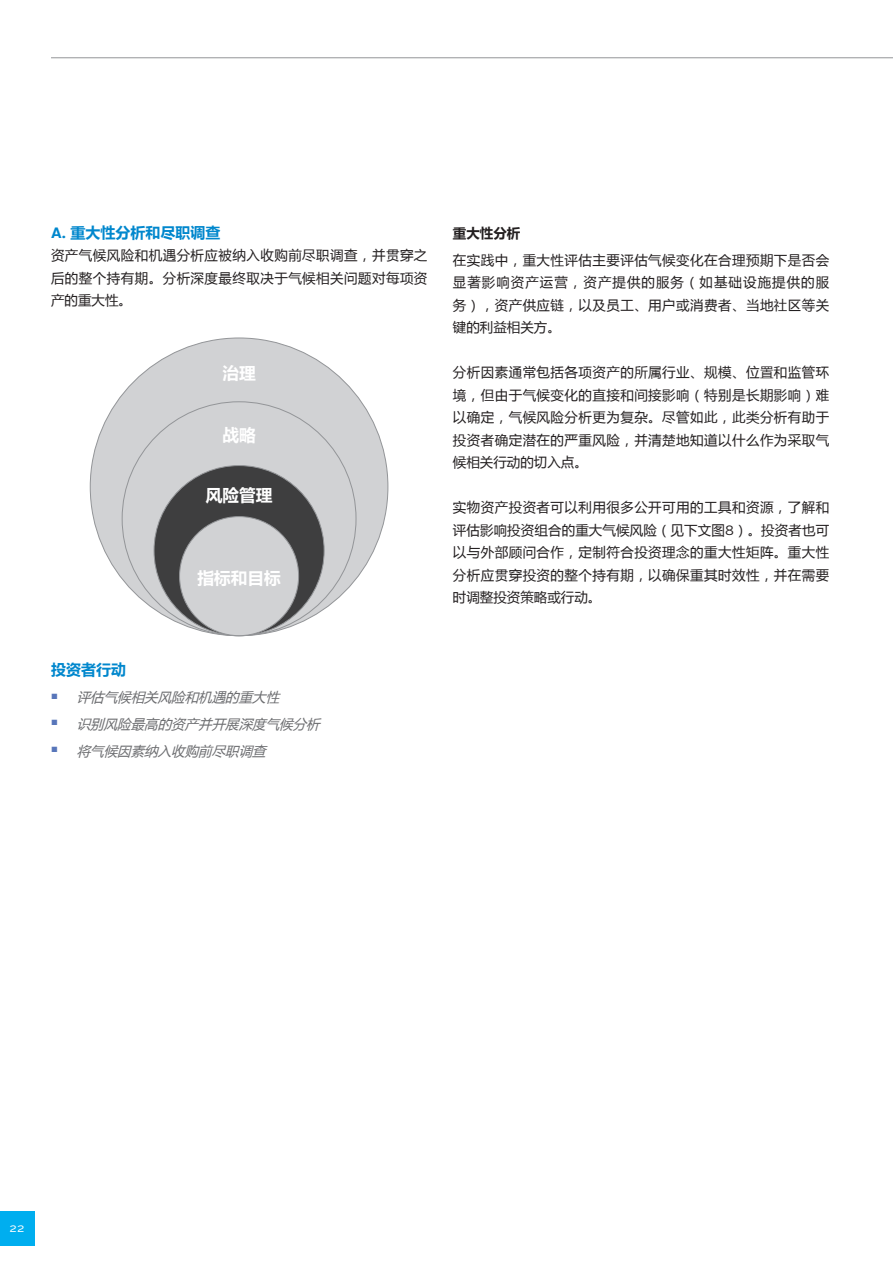
<style>
.page{position:relative;width:893px;height:1263px;background:#fff}
.page>*{position:absolute;margin:0;border:0;box-sizing:border-box;transform-origin:0 0}
.t1{font:700 16.65px "Microsoft Ya Hei";color:#fff}
.t2{font:700 15px "Microsoft Ya Hei";color:#0087cd}
.t3{font:13.5px/22.5px "Microsoft Ya Hei";letter-spacing:.035em;color:#231f20;text-align:justify}
.t4{font:italic 13.5px "Microsoft Ya Hei";color:#6c6d70}
.t5{font:700 13.5px "Microsoft Ya Hei";color:#231f20}
.t6{font:12px "Alright Sans";color:#fff}
.s1{font-family:"Alright Sans"}
</style>
<div class="page">
<hr style="left:51px;top:57px;width:842px;height:1px;background:#939598">
<div style="left:0;top:1212px;width:34px;height:34px;background:#00aeef"></div>
<div style="left:90px;top:338px;width:298px;height:298px;background:#d1d2d4;border-radius:50%"></div>
<div style="left:154px;top:466px;width:170px;height:170px;background:#3e3e3f;border-radius:50%"></div>
<div style="left:180px;top:517px;width:119px;height:119px;background:#d1d2d4;border-radius:50%"></div>
<p class="t2" style="left:51px;top:222px;width:171px"><span class="s1">A</span>. 重大性分析和尽职调查</p>
<p class="t3" style="left:51px;top:244px;width:378px">资产气候风险和机遇分析应被纳入收购前尽职调查，并贯穿之后的整个持有期。分析深度最终取决于气候相关问题对每项资产的重大性。</p>
<p class="t1" style="left:222px;top:361px;width:35px">治理</p>
<p class="t1" style="left:222px;top:423px;width:35px">战略</p>
<p class="t1" style="left:206px;top:484px;width:68px">风险管理</p>
<p class="t1" style="left:197px;top:566px;width:85px">指标和目标</p>
<p class="t2" style="left:51px;top:659px;width:76px">投资者行动</p>
<p class="t4" style="left:51px;top:688px;width:234px"><sup>■</sup> 评估气候相关风险和机遇的重大性</p>
<p class="t4" style="left:51px;top:715px;width:275px"><sup>■</sup> 识别风险最高的资产并开展深度气候分析</p>
<p class="t4" style="left:51px;top:742px;width:221px"><sup>■</sup> 将气候因素纳入收购前尽职调查</p>
<p class="t5" style="left:453px;top:224px;width:69px">重大性分析</p>
<p class="t3" style="left:453px;top:248px;width:378px">在实践中，重大性评估主要评估气候变化在合理预期下是否会显著影响资产运营，资产提供的服务（如基础设施提供的服务），资产供应链，以及员工、用户或消费者、当地社区等关键的利益相关方。</p>
<p class="t3" style="left:453px;top:361px;width:378px">分析因素通常包括各项资产的所属行业、规模、位置和监管环境，但由于气候变化的直接和间接影响（特别是长期影响）难以确定，气候风险分析更为复杂。尽管如此，此类分析有助于投资者确定潜在的严重风险，并清楚地知道以什么作为采取气候相关行动的切入点。</p>
<p class="t3" style="left:453px;top:496px;width:378px">实物资产投资者可以利用很多公开可用的工具和资源，了解和评估影响投资组合的重大气候风险（见下文图<span class="s1">8</span>）。投资者也可以与外部顾问合作，定制符合投资理念的重大性矩阵。重大性分析应贯穿投资的整个持有期，以确保重其时效性，并在需要时调整投资策略或行动。</p>
<p class="t6" style="left:9px;top:1220px;width:16px">22</p>
</div>
